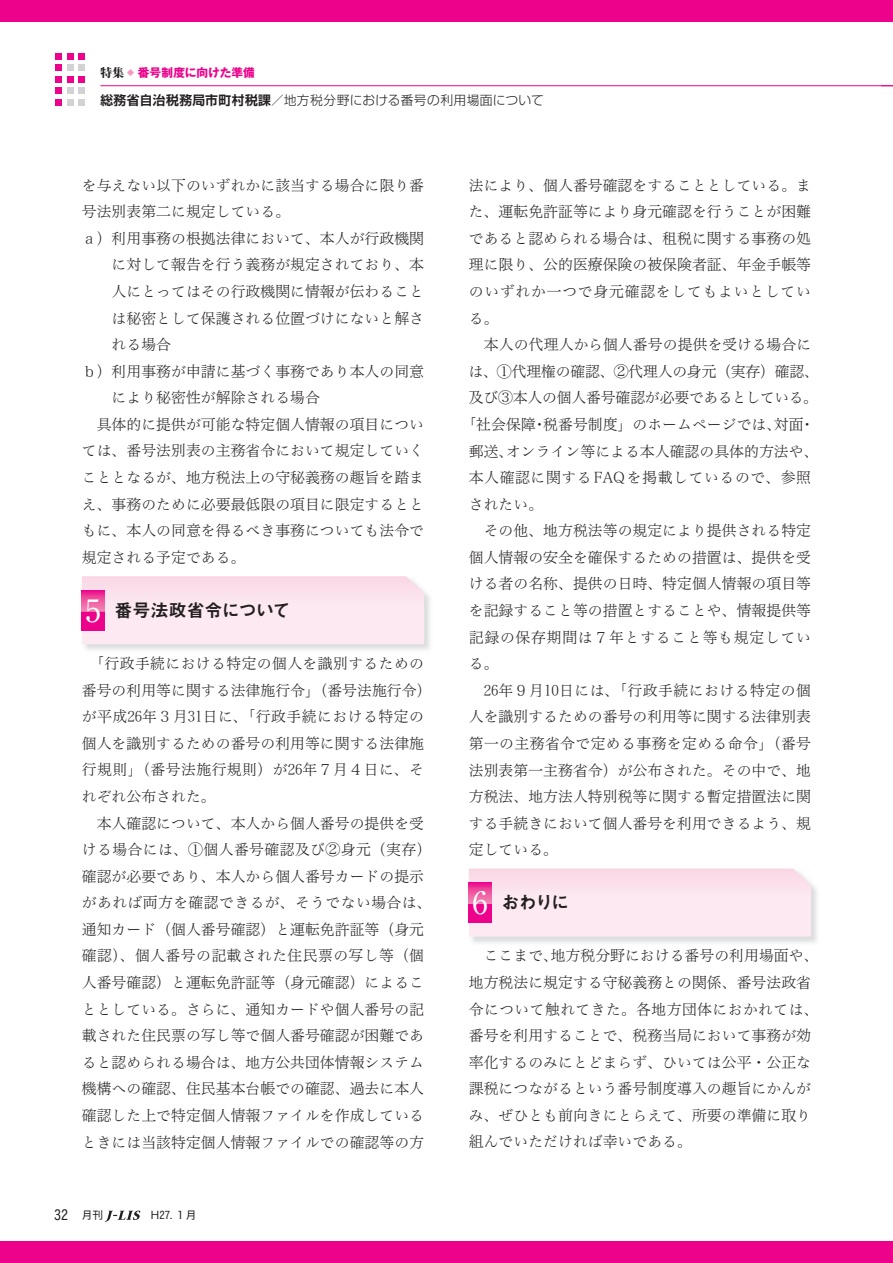
<style>
.page{position:relative;width:893px;height:1263px;background:#fff}
.page>*{position:absolute;margin:0;border:0;box-sizing:border-box;transform-origin:0 0}
.t1{font:18px "Midashi Go Pro MB31 90 msp RKSJ H";letter-spacing:-.02em;color:#231f20}
.t2{font:18px "Midashi Go Pro MB31 90 msp RKSJ H";letter-spacing:-.04em;color:#231f20}
.t3{font:14.85px/26.5px "Hiragino Min W2 90 ms RKSJ H";color:#231f20}
.t4{font:14.85px "Hiragino Min W2 90 ms RKSJ H";letter-spacing:.05em;color:#231f20}
.t5{font:14.85px "Hiragino Min W2 90 ms RKSJ H";letter-spacing:.03em;color:#231f20}
.t6{font:14.85px "Hiragino Min W2 90 ms RKSJ H";letter-spacing:-.02em;color:#231f20}
.t7{font:14.85px "Hiragino Min W2 90 ms RKSJ H";letter-spacing:.04em;color:#231f20}
.t8{font:14.85px "Hiragino Min W2 90 ms RKSJ H";letter-spacing:.025em;color:#231f20}
.t9{font:13.8px "Hiragino Kaku W4 90 ms RKSJ H";color:#231f20}
.t10{font:12.75px "Shin Go Pro Light 90 msp RKSJ H";letter-spacing:.025em;color:#231f20}
.t11{font:11.7px "Gothic MB101 Pro Bold 90 msp RKSJ H";color:#ed028c}
.t12{font:10.65px "Hiragino Kaku W4 90 ms RKSJ H";color:#231f20}
.s1{font-family:"Koz Min Std Heavy 90 msp RKSJ H";color:#231f20}
.s2{color:#f499c2}
.s3{font-family:"Shin Go Pro De Bold 90 msp RKSJ H"}
.s4{font-family:"Ryumin Pro Regular 90 msp RKSJ H";font-size:30.9px;color:#fff}
.s5{font-size:10.65px}
.s6{font-family:"Hiragino Kaku W4 90 msp RKSJ H"}
.s7{font-family:"Hiragino Min W2 90 msp RKSJ H"}
</style>
<div class="page">
<div style="left:0;top:1242px;width:893px;height:21px;background:#ed028c"></div>
<div style="left:0;top:0;width:893px;height:21px;background:#ed028c"></div>
<hr style="left:100px;top:85px;width:793px;height:1px;background:#ed028c">
<svg style="left:881px;top:85px;width:12px;height:1px"></svg>
<svg style="left:56px;top:53px;width:6px;height:6px"></svg>
<div style="left:67px;top:53px;width:7px;height:6px;background:#ed028c"></div>
<svg style="left:79px;top:53px;width:6px;height:6px"></svg>
<div style="left:67px;top:65px;width:7px;height:6px;background:#d1d2d4"></div>
<svg style="left:56px;top:65px;width:6px;height:17px"></svg>
<div style="left:67px;top:76px;width:7px;height:6px;background:#ed028c"></div>
<svg style="left:79px;top:65px;width:6px;height:17px"></svg>
<div style="left:67px;top:88px;width:7px;height:6px;background:#d1d2d4"></div>
<svg style="left:56px;top:88px;width:6px;height:17px"></svg>
<div style="left:67px;top:99px;width:7px;height:6px;background:#d1d2d4"></div>
<svg style="left:79px;top:88px;width:6px;height:17px"></svg>
<img style="left:81px;top:590px;width:349px;height:60px">
<svg style="left:82px;top:576px;width:342px;height:68px;background:#fbe5ee"></svg>
<svg style="left:82px;top:590px;width:23px;height:41px"></svg>
<img style="left:468px;top:882px;width:349px;height:61px">
<svg style="left:469px;top:868px;width:342px;height:68px;background:#fbe5ee"></svg>
<svg style="left:469px;top:882px;width:23px;height:41px"></svg>
<svg style="left:105px;top:1210px;width:35px;height:12px"></svg>
<p class="t11" style="left:100px;top:68px;width:156px"><span class="s1">特集</span><span class="s2">◆</span>番号制度に向けた準備</p>
<p class="t10" style="left:100px;top:95px;width:445px"><span class="s3">総務省自治税務局市町村税課</span>／地方税分野における番号の利用場面について</p>
<p class="t3" style="left:82px;top:172px;width:344px">を与えない以下のいずれかに該当する場合に限り番</p>
<p class="t3" style="left:82px;top:199px;width:210px">号法別表第二に規定している。</p>
<p class="t3" style="left:82px;top:225px;width:344px">ａ）利用事務の根拠法律において、本人が行政機関</p>
<p class="t3" style="left:112px;top:252px;width:314px">に対して報告を行う義務が規定されており、本</p>
<p class="t3" style="left:112px;top:278px;width:314px">人にとってはその行政機関に情報が伝わること</p>
<p class="t3" style="left:112px;top:305px;width:314px">は秘密として保護される位置づけにないと解さ</p>
<p class="t3" style="left:112px;top:332px;width:61px">れる場合</p>
<p class="t3" style="left:82px;top:358px;width:344px">ｂ）利用事務が申請に基づく事務であり本人の同意</p>
<p class="t3" style="left:112px;top:385px;width:210px">により秘密性が解除される場合</p>
<p class="t3" style="left:82px;top:411px;width:344px">　具体的に提供が可能な特定個人情報の項目につい</p>
<p class="t3" style="left:82px;top:438px;width:344px">ては、番号法別表の主務省令において規定していく</p>
<p class="t3" style="left:82px;top:465px;width:344px">こととなるが、地方税法上の守秘義務の趣旨を踏ま</p>
<p class="t3" style="left:82px;top:491px;width:344px">え、事務のために必要最低限の項目に限定するとと</p>
<p class="t3" style="left:82px;top:518px;width:344px">もに、本人の同意を得るべき事務についても法令で</p>
<p class="t3" style="left:82px;top:544px;width:165px">規定される予定である。</p>
<p class="t1" style="left:86px;top:603px;width:207px"><span class="s4">5</span> 番号法政省令について</p>
<p class="t3" style="left:82px;top:651px;width:351px;text-indent:7px">「行政手続における特定の個人を識別するための番号の利用等に関する法律施行令」（番号法施行令）が平成26年３月31日に、「行政手続における特定の個人を識別するための番号の利用等に関する法律施行規則」（番号法施行規則）が26年７月４日に、それぞれ公布された。<br>　本人確認について、本人から個人番号の提供を受ける場合には、①個人番号確認及び②身元（実存）確認が必要であり、本人から個人番号カードの提示があれば両方を確認できるが、そうでない場合は、通知カード（個人番号確認）と運転免許証等（身元確認）、個人番号の記載された住民票の写し等（個人番号確認）と運転免許証等（身元確認）によることとしている。さらに、通知カードや個人番号の記載された住民票の写し等で個人番号確認が困難であると認められる場合は、地方公共団体情報システム機構への確認、住民基本台帳での確認、過去に本人確認した上で特定個人情報ファイルを作成しているときには当該特定個人情報ファイルでの確認等の方</p>
<p class="t9" style="left:54px;top:1208px;width:50px">32 <span class="s5">月刊</span></p>
<p class="t12" style="left:140px;top:1210px;width:58px"><span class="s6">　H</span>27.１月</p>
<p class="t3" style="left:469px;top:172px;width:344px">法により、個人番号確認をすることとしている。ま</p>
<p class="t3" style="left:469px;top:199px;width:344px">た、運転免許証等により身元確認を行うことが困難</p>
<p class="t3" style="left:469px;top:225px;width:344px">であると認められる場合は、租税に関する事務の処</p>
<p class="t3" style="left:469px;top:252px;width:344px">理に限り、公的医療保険の被保険者証、年金手帳等</p>
<p class="t4" style="left:469px;top:284px;width:344px">のいずれか一つで身元確認をしてもよいとしてい</p>
<p class="t3" style="left:469px;top:305px;width:31px">る。</p>
<p class="t3" style="left:469px;top:332px;width:344px">　本人の代理人から個人番号の提供を受ける場合に</p>
<p class="t3" style="left:468px;top:358px;width:352px">は、①代理権の確認、②代理人の身元（実存）確認、</p>
<p class="t6" style="left:469px;top:390px;width:351px">及び③本人の個人番号確認が必要であるとしている。</p>
<p class="t3" style="left:461px;top:411px;width:355px">「社会保障・税番号制度」のホームページでは、対面・</p>
<p class="t3" style="left:469px;top:438px;width:351px">郵送、オンライン等による本人確認の具体的方法や、</p>
<p class="t7" style="left:469px;top:470px;width:344px">本人確認に関する<span class="s7">FAQ</span>を掲載しているので、参照</p>
<p class="t3" style="left:469px;top:491px;width:76px">されたい。</p>
<p class="t3" style="left:469px;top:518px;width:344px">　その他、地方税法等の規定により提供される特定</p>
<p class="t3" style="left:469px;top:544px;width:344px">個人情報の安全を確保するための措置は、提供を受</p>
<p class="t3" style="left:469px;top:571px;width:344px">ける者の名称、提供の日時、特定個人情報の項目等</p>
<p class="t3" style="left:469px;top:597px;width:344px">を記録すること等の措置とすることや、情報提供等</p>
<p class="t4" style="left:469px;top:629px;width:344px">記録の保存期間は７年とすること等も規定してい</p>
<p class="t3" style="left:469px;top:651px;width:31px">る。</p>
<p class="t5" style="left:469px;top:683px;width:344px">　26年９月10日には、「行政手続における特定の個</p>
<p class="t3" style="left:469px;top:704px;width:344px">人を識別するための番号の利用等に関する法律別表</p>
<p class="t8" style="left:469px;top:736px;width:344px">第一の主務省令で定める事務を定める命令」（番号</p>
<p class="t3" style="left:469px;top:757px;width:344px">法別表第一主務省令）が公布された。その中で、地</p>
<p class="t3" style="left:469px;top:784px;width:344px">方税法、地方法人特別税等に関する暫定措置法に関</p>
<p class="t3" style="left:469px;top:810px;width:344px">する手続きにおいて個人番号を利用できるよう、規</p>
<p class="t3" style="left:469px;top:837px;width:91px">定している。</p>
<p class="t2" style="left:473px;top:896px;width:98px"><span class="s4">6</span> おわりに</p>
<p class="t3" style="left:469px;top:943px;width:351px">　ここまで、地方税分野における番号の利用場面や、地方税法に規定する守秘義務との関係、番号法政省令について触れてきた。各地方団体におかれては、番号を利用することで、税務当局において事務が効率化するのみにとどまらず、ひいては公平・公正な課税につながるという番号制度導入の趣旨にかんがみ、ぜひとも前向きにとらえて、所要の準備に取り組んでいただければ幸いである。</p>
</div>
